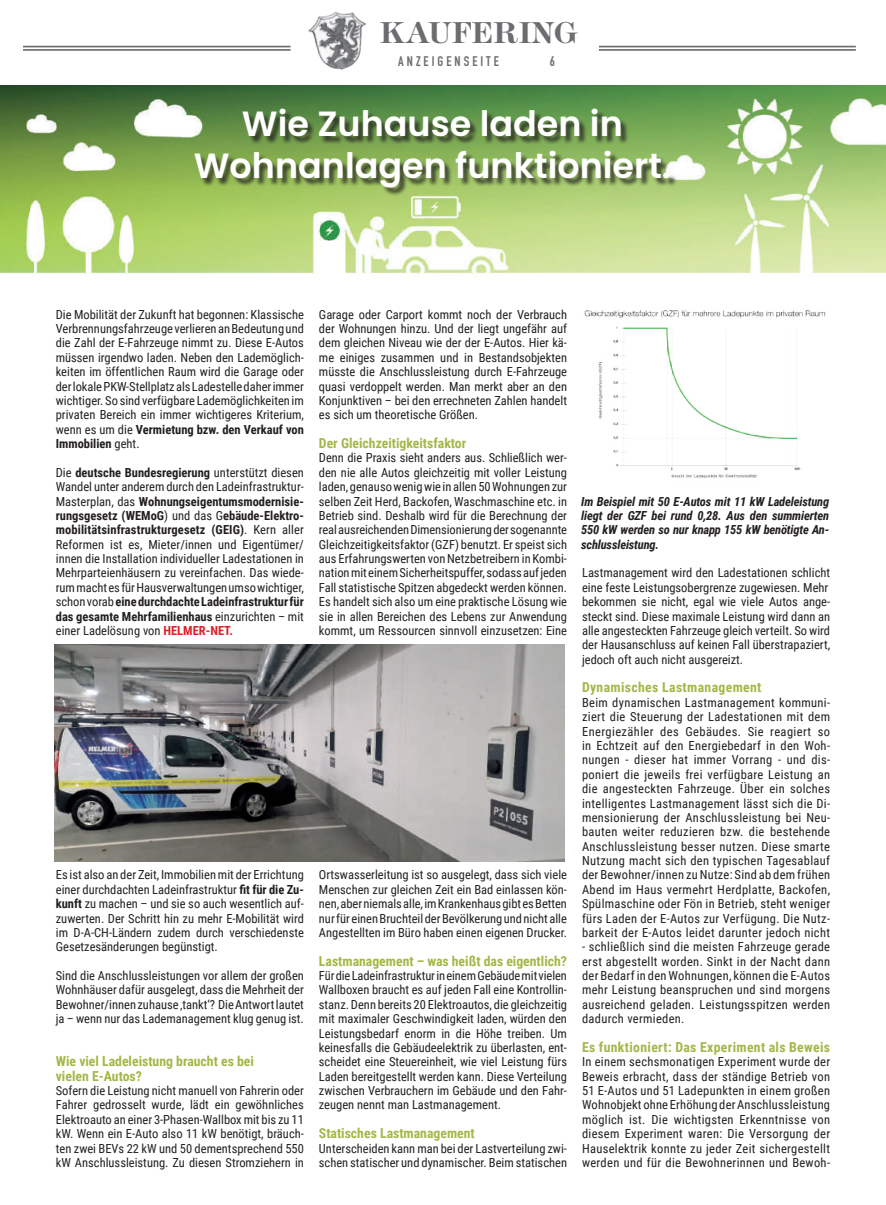
<style>
.page{position:relative;width:886px;height:1205px;background:#fff}
.page>*{position:absolute;margin:0;border:0;box-sizing:border-box;transform-origin:0 0}
.t1{font:600 35px/42px "Poppins";color:#fff;text-align:center}
.t2{font:700 31.25px "Modern Two Sxtn ITC Std";color:#6c6d70}
.t3{font:700 13.75px/14.4px "Roboto Condensed";color:#a6b649}
.t4{font:700 13.75px "Roboto Condensed";letter-spacing:.025em;color:#a6b649}
.t5{font:700 13.75px "DIN Condensed";letter-spacing:.22em;color:#6c6d70}
.t6{font:12.5px/14.4px "Roboto Condensed";color:#231f20;text-align:justify}
.t7{font:italic 700 12.5px/14.4px "Roboto Condensed";letter-spacing:-.015em;color:#231f20;text-align:justify}
.s1{font-weight:700}
.s2{font-weight:700;color:#da2128}
</style>
<div class="page">
<hr style="left:23px;top:46px;width:268px;height:1px;background:#6c6d70">
<hr style="left:23px;top:49px;width:268px;height:2px;background:#6c6d70">
<hr style="left:599px;top:46px;width:257px;height:1px;background:#6c6d70">
<hr style="left:599px;top:49px;width:257px;height:2px;background:#6c6d70">
<img style="left:308px;top:11px;width:59px;height:59px">
<img style="left:584px;top:310px;width:242px;height:169px">
<img style="left:0;top:85px;width:886px;height:189px">
<div style="left:196px;top:110px;width:482px;height:87px;background:#231f20;opacity:.75"></div>
<img style="left:54px;top:644px;width:511px;height:217px">
<h2 class="t2" style="left:380px;top:15px;width:200px">KAUFERING</h2>
<p class="t5" style="left:398px;top:52px;width:102px">ANZEIGENSEITE</p>
<p class="t5" style="left:550px;top:52px;width:7px">6</p>
<h1 class="t1" style="left:194px;top:103px;width:479px">Wie Zuhause laden in<br>Wohnanlagen funktioniert.</h1>
<p class="t6" style="left:56px;top:306px;width:250px">Die Mobilität der Zukunft hat begonnen: Klassische Verbrennungsfahrzeuge verlieren an Bedeutung und die Zahl der E-Fahrzeuge nimmt zu. Diese E-Autos müssen irgendwo laden. Neben den Lademöglich&shy;keiten im öffentlichen Raum wird die Garage oder der lokale PKW-Stellplatz als Ladestelle daher immer wichtiger. So sind verfügbare Lademöglichkeiten im privaten Bereich ein immer wichtigeres Kriterium, wenn es um die <span class="s1">Vermietung bzw. den Verkauf von Immobilien</span> geht.</p>
<p class="t6" style="left:56px;top:465px;width:250px">Die <span class="s1">deutsche Bundesregierung</span> unterstützt diesen Wandel unter anderem durch den Ladeinfrastruktur-Masterplan, das <span class="s1">Wohnungseigentumsmodernisie&shy;rungsgesetz (WEMoG</span>) und das G<span class="s1">ebäude-Elektro&shy;mobilitätsinfrastrukturgesetz (GEIG)</span>. Kern aller Reformen ist es, Mieter/innen und Eigentümer/ innen die Installation individueller Ladestationen in Mehrparteienhäusern zu vereinfachen. Das wiede&shy;rum macht es für Hausverwaltungen umso wichtiger, schon vorab <span class="s1">eine durchdachte Ladeinfrastruktur für das gesamte Mehrfamilienhaus</span> einzurichten – mit einer Ladelösung von <span class="s2">HELMER-NET.</span></p>
<p class="t6" style="left:56px;top:867px;width:250px">Es ist also an der Zeit, Immobilien mit der Errichtung einer durchdachten Ladeinfrastruktur <span class="s1">fit für die Zu&shy;kunft</span> zu machen – und sie so auch wesentlich auf&shy;zuwerten. Der Schritt hin zu mehr E-Mobilität wird im D-A-CH-Ländern zudem durch verschiedenste Gesetzesänderungen begünstigt.</p>
<p class="t6" style="left:56px;top:968px;width:250px">Sind die Anschlussleistungen vor allem der großen Wohnhäuser dafür ausgelegt, dass die Mehrheit der Bewohner/innen zuhause ‚tankt‘? Die Antwort lautet ja – wenn nur das Lademanagement klug genug ist.</p>
<p class="t3" style="left:56px;top:1053px;width:200px">Wie viel Ladeleistung braucht es bei vielen E-Autos?</p>
<p class="t6" style="left:56px;top:1083px;width:250px">Sofern die Leistung nicht manuell von Fahrerin oder Fahrer gedrosselt wurde, lädt ein gewöhnliches Elektroauto an einer 3-Phasen-Wallbox mit bis zu 11 kW. Wenn ein E-Auto also 11 kW benötigt, bräuch&shy;ten zwei BEVs 22 kW und 50 dementsprechend 550 kW Anschlussleistung. Zu diesen Stromziehern in</p>
<p class="t6" style="left:319px;top:306px;width:250px">Garage oder Carport kommt noch der Verbrauch der Wohnungen hinzu. Und der liegt ungefähr auf dem gleichen Niveau wie der der E-Autos. Hier kä&shy;me einiges zusammen und in Bestandsobjekten müsste die Anschlussleistung durch E-Fahrzeuge quasi verdoppelt werden. Man merkt aber an den Konjunktiven – bei den errechneten Zahlen handelt es sich um theoretische Größen.</p>
<p class="t3" style="left:319px;top:435px;width:149px">Der Gleichzeitigkeitsfaktor</p>
<p class="t6" style="left:319px;top:450px;width:250px">Denn die Praxis sieht anders aus. Schließlich wer&shy;den nie alle Autos gleichzeitig mit voller Leistung laden, genauso wenig wie in allen 50 Wohnungen zur selben Zeit Herd, Backofen, Waschmaschine etc. in Betrieb sind. Deshalb wird für die Berechnung der real ausreichenden Dimensionierung der sogenannte Gleichzeitigkeitsfaktor (GZF) benutzt. Er speist sich aus Erfahrungswerten von Netzbetreibern in Kombi&shy;nation mit einem Sicherheitspuffer, sodass auf jeden Fall statistische Spitzen abgedeckt werden können.<br>Es handelt sich also um eine praktische Lösung wie sie in allen Bereichen des Lebens zur Anwendung kommt, um Ressourcen sinnvoll einzusetzen: Eine</p>
<p class="t6" style="left:319px;top:867px;width:250px">Ortswasserleitung ist so ausgelegt, dass sich viele Menschen zur gleichen Zeit ein Bad einlassen kön&shy;nen, aber niemals alle, im Krankenhaus gibt es Betten nur für einen Bruchteil der Bevölkerung und nicht alle Angestellten im Büro haben einen eigenen Drucker.</p>
<p class="t3" style="left:319px;top:953px;width:250px">Lastmanagement – was heißt das eigentlich?</p>
<p class="t6" style="left:319px;top:968px;width:250px">Für die Ladeinfrastruktur in einem Gebäude mit vielen Wallboxen braucht es auf jeden Fall eine Kontrollin&shy;stanz. Denn bereits 20 Elektroautos, die gleichzeitig mit maximaler Geschwindigkeit laden, würden den Leistungsbedarf enorm in die Höhe treiben. Um keinesfalls die Gebäudeelektrik zu überlasten, ent&shy;scheidet eine Steuereinheit, wie viel Leistung fürs Laden bereitgestellt werden kann. Diese Verteilung zwischen Verbrauchern im Gebäude und den Fahr&shy;zeugen nennt man Lastmanagement.</p>
<p class="t3" style="left:319px;top:1125px;width:157px">Statisches Lastmanagement</p>
<p class="t6" style="left:319px;top:1140px;width:250px">Unterscheiden kann man bei der Lastverteilung zwi&shy;schen statischer und dynamischer. Beim statischen</p>
<p class="t7" style="left:581px;top:493px;width:250px">Im Beispiel mit 50 E-Autos mit 11 kW Ladeleistung liegt der GZF bei rund 0,28. Aus den summierten 550 kW werden so nur knapp 155 kW benötigte An&shy;schlussleistung.</p>
<p class="t6" style="left:582px;top:565px;width:250px;text-align:left">Lastmanagement wird den Ladestationen schlicht eine feste Leistungsobergrenze zugewiesen. Mehr bekommen sie nicht, egal wie viele Autos ange&shy;steckt sind. Diese maximale Leistung wird dann an alle angesteckten Fahrzeuge gleich verteilt. So wird der Hausanschluss auf keinen Fall überstrapaziert, jedoch oft auch nicht ausgereizt.</p>
<p class="t4" style="left:582px;top:678px;width:181px">Dynamisches Lastmanagement</p>
<p class="t6" style="left:582px;top:695px;width:250px">Beim dynamischen Lastmanagement kommuni&shy;ziert die Steuerung der Ladestationen mit dem Energiezähler des Gebäudes. Sie reagiert so in Echtzeit auf den Energiebedarf in den Woh&shy;nungen - dieser hat immer Vorrang - und dis&shy;poniert die jeweils frei verfügbare Leistung an die angesteckten Fahrzeuge. Über ein solches intelligentes Lastmanagement lässt sich die Di&shy;mensionierung der Anschlussleistung bei Neu&shy;bauten weiter reduzieren bzw. die bestehende Anschlussleistung besser nutzen. Diese smarte Nutzung macht sich den typischen Tagesablauf der Bewohner/innen zu Nutze: Sind ab dem frühen Abend im Haus vermehrt Herdplatte, Backofen, Spülmaschine oder Fön in Betrieb, steht weniger fürs Laden der E-Autos zur Verfügung. Die Nutz&shy;barkeit der E-Autos leidet darunter jedoch nicht</p>
<p class="t6" style="left:582px;top:939px;width:250px">- schließlich sind die meisten Fahrzeuge gerade erst abgestellt worden. Sinkt in der Nacht dann der Bedarf in den Wohnungen, können die E-Autos mehr Leistung beanspruchen und sind morgens ausreichend geladen. Leistungsspitzen werden dadurch vermieden.</p>
<p class="t4" style="left:582px;top:1037px;width:250px">Es funktioniert: Das Experiment als Beweis</p>
<p class="t6" style="left:582px;top:1054px;width:250px">In einem sechsmonatigen Experiment wurde der Beweis erbracht, dass der ständige Betrieb von 51 E-Autos und 51 Ladepunkten in einem großen Wohnobjekt ohne Erhöhung der Anschlussleistung möglich ist. Die wichtigsten Erkenntnisse von diesem Experiment waren: Die Versorgung der Hauselektrik konnte zu jeder Zeit sichergestellt werden und für die Bewohnerinnen und Bewoh-</p>
</div>
